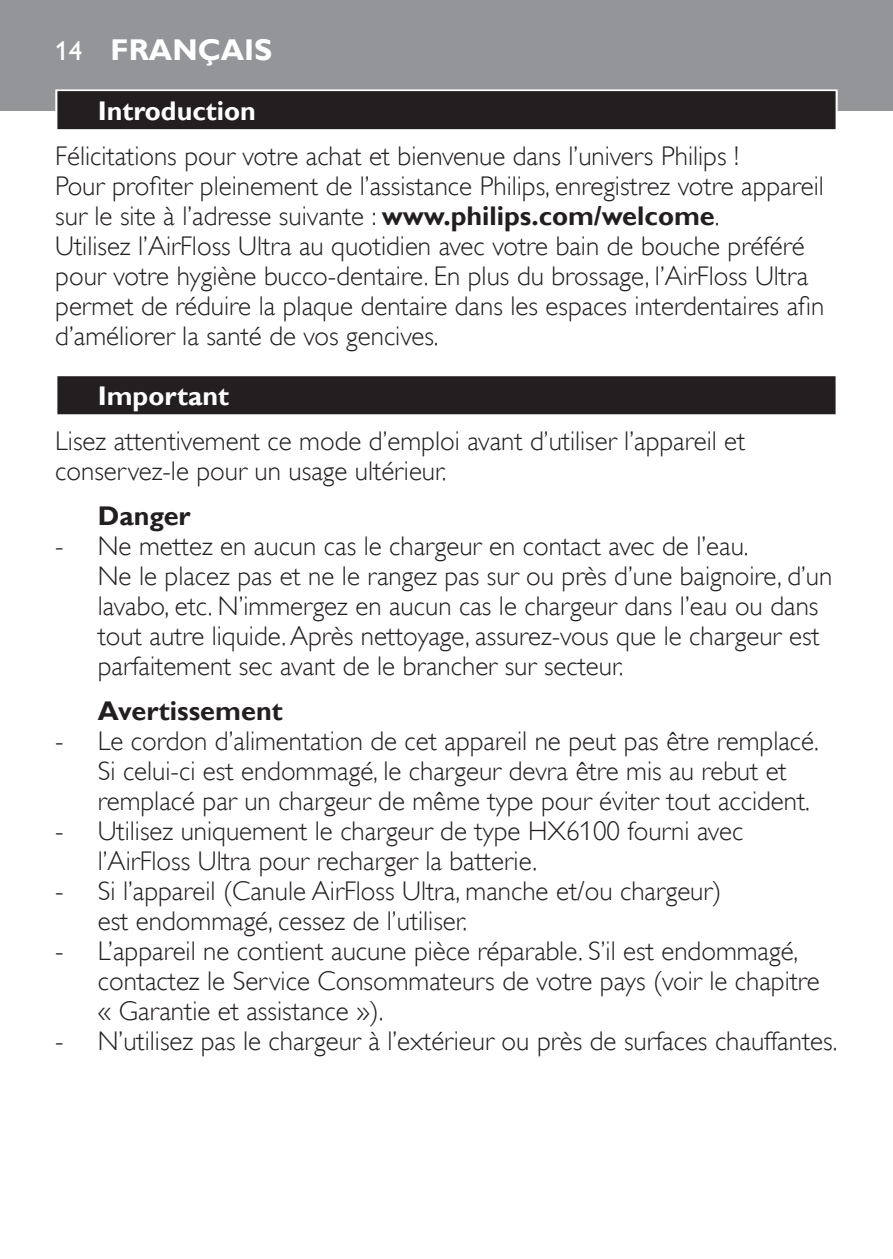
<style>
.page{position:relative;width:893px;height:1259px;background:#fff}
.page>*{position:absolute;margin:0;border:0;box-sizing:border-box;transform-origin:0 0}
.t1{font:700 30px "Gill Sans Alt One WGL";color:#fff}
.t2{font:27px/30px "Gill Sans Alt One WGL Light";color:#231f20}
.t3{font:700 27px "Gill Sans Alt One WGL";color:#fff}
.t4{font:700 27px "Gill Sans Alt One WGL";color:#231f20}
.t5{font:27px "Gill Sans Alt One WGL";color:#fff}
.s1{font-family:"Gill Sans Alt One WGL";font-weight:700}
</style>
<div class="page">
<div style="left:0;top:0;width:893px;height:111px;background:#939598"></div>
<div style="left:55px;top:89px;width:783px;height:43px;background:linear-gradient(to right,#dedddd,#dedddd)"></div>
<div style="left:57px;top:91px;width:779px;height:38px;background:#231f20"></div>
<div style="left:55px;top:374px;width:783px;height:43px;background:linear-gradient(to right,#c3c2c2,#c3c2c2)"></div>
<div style="left:57px;top:376px;width:779px;height:38px;background:#231f20"></div>
<p class="t5" style="left:55px;top:40px;width:28px">14</p>
<p class="t1" style="left:111px;top:38px;width:163px">FRANÇAIS</p>
<p class="t3" style="left:98px;top:100px;width:160px">Introduction</p>
<p class="t2" style="left:55px;top:143px;width:771px">Félicitations pour votre achat et bienvenue dans l’univers Philips !<br>Pour profiter pleinement de l’assistance Philips, enregistrez votre appareil sur le site à l’adresse suivante : <span class="s1">www.philips.com/welcome</span>.<br>Utilisez l’AirFloss Ultra au quotidien avec votre bain de bouche préféré pour votre hygiène bucco-dentaire. En plus du brossage, l’AirFloss Ultra permet de réduire la plaque dentaire dans les espaces interdentaires afin d’améliorer la santé de vos gencives.</p>
<p class="t3" style="left:98px;top:385px;width:133px">Important</p>
<p class="t2" style="left:55px;top:428px;width:692px">Lisez attentivement ce mode d’emploi avant d’utiliser l’appareil et conservez-le pour un usage ultérieur.</p>
<p class="t4" style="left:98px;top:505px;width:94px">Danger</p>
<p class="t2" style="left:98px;top:533px;width:736px;text-indent:-43px">- Ne mettez en aucun cas le chargeur en contact avec de l’eau.<br>Ne le placez pas et ne le rangez pas sur ou près d’une baignoire, d’un lavabo, etc. N’immergez en aucun cas le chargeur dans l’eau ou dans tout autre liquide. Après nettoyage, assurez-vous que le chargeur est parfaitement sec avant de le brancher sur secteur.</p>
<p class="t4" style="left:98px;top:700px;width:186px">Avertissement</p>
<p class="t2" style="left:98px;top:728px;width:723px;text-indent:-43px">- Le cordon d’alimentation de cet appareil ne peut pas être remplacé.<br>Si celui-ci est endommagé, le chargeur devra être mis au rebut et remplacé par un chargeur de même type pour éviter tout accident.</p>
<p class="t2" style="left:98px;top:818px;width:647px;text-indent:-43px">- Utilisez uniquement le chargeur de type HX6100 fourni avec l’AirFloss Ultra pour recharger la batterie.</p>
<p class="t2" style="left:98px;top:878px;width:625px;text-indent:-43px">- Si l’appareil (Canule AirFloss Ultra, manche et/ou chargeur) est endommagé, cessez de l’utiliser.</p>
<p class="t2" style="left:98px;top:938px;width:724px;text-indent:-43px">- L’appareil ne contient aucune pièce réparable. S’il est endommagé, contactez le Service Consommateurs de votre pays (voir le chapitre « Garantie et assistance »).</p>
<p class="t2" style="left:55px;top:1028px;width:784px">- N’utilisez pas le chargeur à l’extérieur ou près de surfaces chauffantes.</p>
</div>
